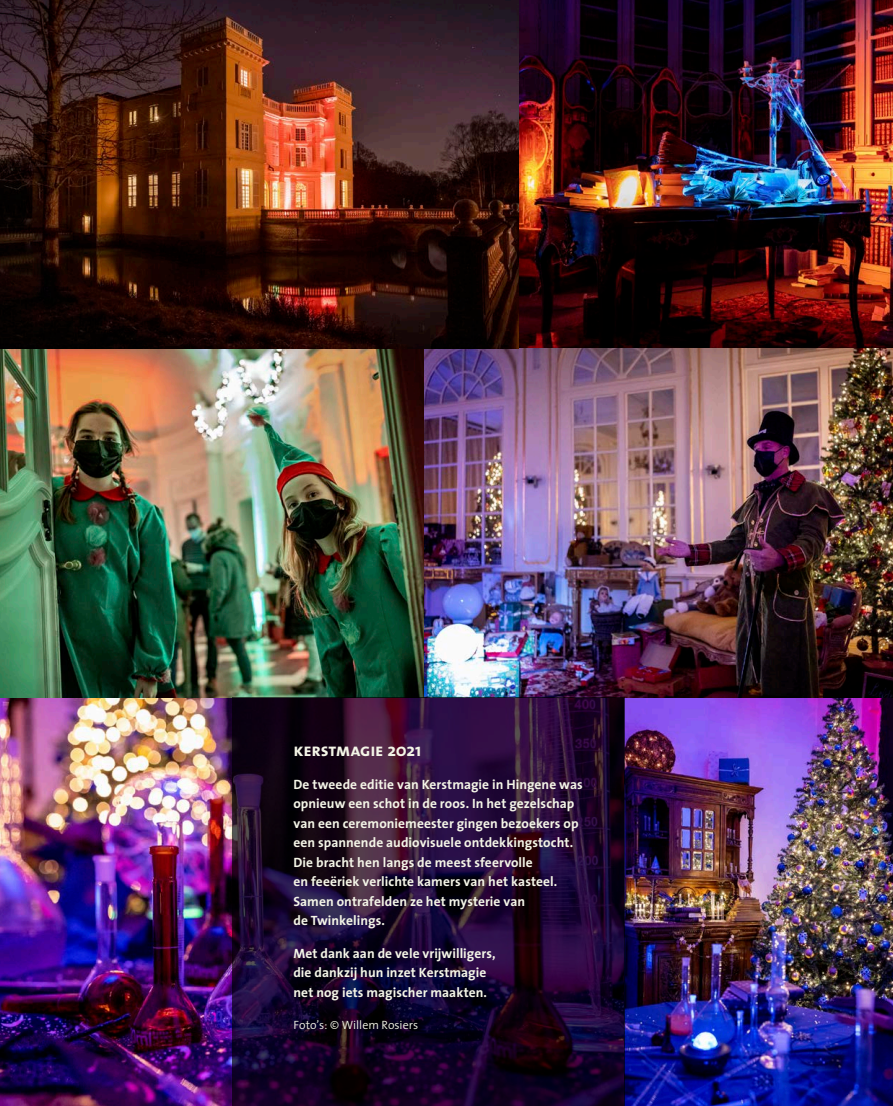
<style>
.page{position:relative;width:893px;height:1106px;background:#fff}
.page>*{position:absolute;margin:0;border:0;box-sizing:border-box;transform-origin:0 0}
.t1{font:18px "The Sans Bold Caps";letter-spacing:-.015em;color:#f4f5e7}
.t2{font:700 13.5px/19.5px "The Sans";letter-spacing:.005em;color:#f4f5e7}
.t3{font:300 12px "The Sans";color:#f4f5e7}
.s1{font-family:"The Sans";font-weight:700}
</style>
<div class="page">
<img style="left:0;top:697px;width:893px;height:409px">
<img style="left:0;top:0;width:893px;height:349px">
<img style="left:0;top:349px;width:424px;height:348px">
<img style="left:424px;top:349px;width:469px;height:348px">
<svg style="left:232px;top:697px;width:393px;height:409px"></svg>
<h1 class="t1" style="left:293px;top:735px;width:129px">kerstmagie <span class="s1">2021</span></h1>
<p class="t2" style="left:293px;top:774px;width:291px">De tweede editie van Kerstmagie in Hingene was opnieuw een schot in de roos. In het gezelschap van een ceremoniemeester gingen bezoekers op een spannende audiovisuele ontdekkingstocht.<br>Die bracht hen langs de meest sfeervolle<br>en feeëriek verlichte kamers van het kasteel.<br>Samen ontrafelden ze het mysterie van<br>de Twinkelings.</p>
<p class="t2" style="left:293px;top:942px;width:204px">Met dank aan de vele vrijwilligers, die dankzij hun inzet Kerstmagie net nog iets magischer maakten.</p>
<p class="t3" style="left:293px;top:1014px;width:126px">Foto’s: © Willem Rosiers</p>
</div>
